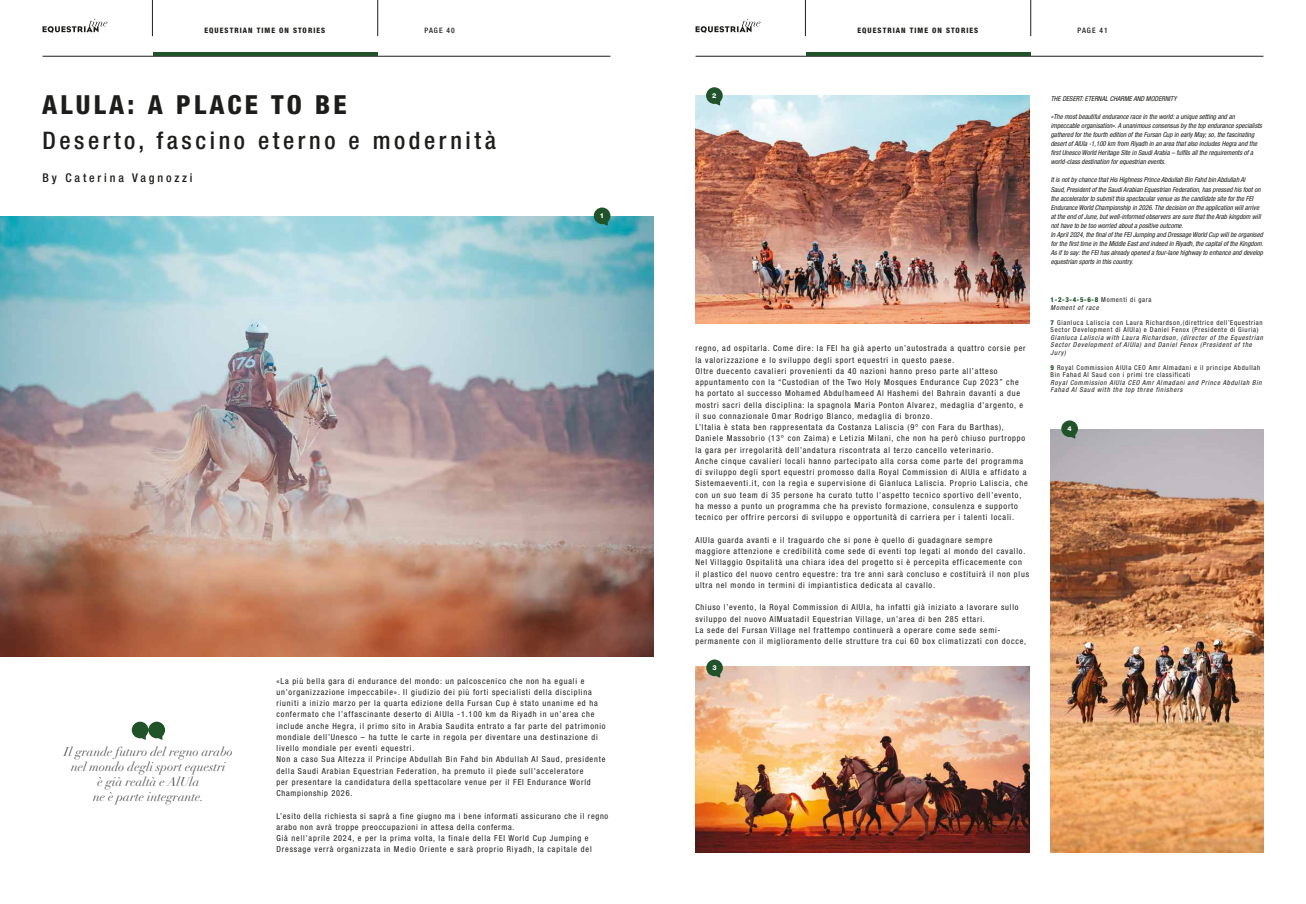
<style>
.page{position:relative;width:1306px;height:904px;background:#fff}
.page>*{position:absolute;margin:0;border:0;box-sizing:border-box;transform-origin:0 0}
.t1{font:800 condensed 26.25px "Helvetica Neue LT Std";letter-spacing:.125em;color:#1d1d1b}
.t2{font:500 condensed 24.15px "Helvetica Neue LT Std";letter-spacing:.15em;color:#1d1d1b}
.t3{font:italic 12.52px/15px "Didot LT Std";color:#575756;text-align:center}
.t4{font:500 condensed 12px "Helvetica Neue LT Std";letter-spacing:.235em;color:#1d1d1b}
.t5{font:condensed 8.25px/11.2px "Helvetica Neue LT Std";letter-spacing:.1em;color:#1d1d1b}
.t6{font:800 condensed 7.5px "Helvetica Neue LT Std";letter-spacing:.14em;color:#1d1d1b}
.t7{font:500 condensed 7.5px "Helvetica Neue LT Std";letter-spacing:.14em;color:#1d1d1b}
.t8{font:italic condensed 6.82px/9.1px "Helvetica Neue LT Std";color:#1d1d1b}
.t9{font:condensed 6.75px/7.5px "Helvetica Neue LT Std";letter-spacing:.1em;color:#1d1d1b}
.t10{font:italic condensed 6.75px/7.5px "Helvetica Neue LT Std";letter-spacing:.1em;color:#1d1d1b}
.t11{font:800 condensed 6.75px/7.5px "Helvetica Neue LT Std";color:#21532b}
.t12{font:800 6.75px "Helvetica Neue LT Std";color:#fff}
.s1{color:#fff}
.s2{font-weight:400;color:#1d1d1b}
.s3{font-weight:400;font-style:italic;color:#1d1d1b}
.s4{font-weight:800;color:#21532b}
</style>
<div class="page">
<img style="left:1050px;top:429px;width:213px;height:424px">
<img style="left:0;top:216px;width:653px;height:440px">
<svg style="left:593px;top:207px;width:17px;height:19px"></svg>
<img style="left:695px;top:95px;width:334px;height:229px">
<img style="left:695px;top:666px;width:334px;height:187px">
<hr style="left:152px;top:0;width:1px;height:36px;background:#1d1d1b">
<hr style="left:805px;top:0;width:1px;height:36px;background:#1d1d1b">
<hr style="left:377px;top:0;width:1px;height:36px;background:#1d1d1b">
<hr style="left:1030px;top:0;width:1px;height:36px;background:#1d1d1b">
<hr style="left:43px;top:56px;width:567px;height:1px;background:#1d1d1b">
<hr style="left:695px;top:56px;width:568px;height:1px;background:#1d1d1b">
<hr style="left:153px;top:52px;width:224px;height:4px;background:#21532b">
<hr style="left:805px;top:52px;width:225px;height:4px;background:#21532b">
<svg style="left:43px;top:19px;width:64px;height:14px"></svg>
<svg style="left:695px;top:19px;width:65px;height:14px"></svg>
<svg style="left:706px;top:87px;width:16px;height:18px"></svg>
<svg style="left:706px;top:659px;width:17px;height:18px"></svg>
<svg style="left:1061px;top:420px;width:16px;height:18px"></svg>
<svg style="left:132px;top:721px;width:33px;height:19px"></svg>
<p class="t6" style="left:204px;top:25px;width:122px">EQUESTRIAN TIME ON STORIES</p>
<p class="t7" style="left:420px;top:25px;width:36px"><span class="s1">E</span>PAGE 40</p>
<p class="t6" style="left:857px;top:25px;width:122px">EQUESTRIAN TIME ON STORIES</p>
<p class="t7" style="left:1072px;top:25px;width:36px"><span class="s1">E</span>PAGE 41</p>
<h1 class="t1" style="left:42px;top:89px;width:306px">ALULA: A PLACE TO BE</h1>
<h2 class="t2" style="left:42px;top:126px;width:455px">Deserto, fascino eterno e modernità</h2>
<h3 class="t4" style="left:43px;top:171px;width:152px">By Caterina Vagnozzi</h3>
<p class="t12" style="left:600px;top:212px;width:6px">1</p>
<h3 class="t3" style="left:64px;top:744px;width:170px">Il grande futuro del regno arabo nel mondo degli sport equestri<br>è già realtà e AlUla<br>ne è parte integrante.</h3>
<p class="t5" style="left:276px;top:675px;width:330px">«La più bella gara di endurance del mondo: un palcoscenico che non ha eguali e un’organizzazione impeccabile». Il giudizio dei più forti specialisti della disciplina riuniti a inizio marzo per la quarta edizione della Fursan Cup è stato unanime ed ha confermato che l’affascinante deserto di AlUla -1.100 km da Riyadh in un’area che include anche Hegra, il primo sito in Arabia Saudita entrato a far parte del patrimonio mondiale dell’Unesco – ha tutte le carte in regola per diventare una destinazione di livello mondiale per eventi equestri.<br>Non a caso Sua Altezza il Principe Abdullah Bin Fahd bin Abdullah Al Saud, presidente della Saudi Arabian Equestrian Federation, ha premuto il piede sull’acceleratore<br>per presentare la candidatura della spettacolare venue per il FEI Endurance World Championship 2026.</p>
<p class="t5" style="left:276px;top:810px;width:333px">L’esito della richiesta si saprà a fine giugno ma i bene informati assicurano che il regno arabo non avrà troppe preoccupazioni in attesa della conferma.<br>Già nell’aprile 2024, e per la prima volta, la finale della FEI World Cup Jumping e Dressage verrà organizzata in Medio Oriente e sarà proprio Riyadh, la capitale del</p>
<p class="t12" style="left:712px;top:91px;width:6px">2</p>
<p class="t5" style="left:695px;top:343px;width:334px">regno, ad ospitarla. Come dire: la FEI ha già aperto un’autostrada a quattro corsie per la valorizzazione e lo sviluppo degli sport equestri in questo paese.<br>Oltre duecento cavalieri provenienti da 40 nazioni hanno preso parte all’atteso appuntamento con la “Custodian of the Two Holy Mosques Endurance Cup 2023” che ha portato al successo Mohamed Abdulhameed Al Hashemi del Bahrain davanti a due mostri sacri della disciplina: la spagnola Maria Ponton Alvarez, medaglia d’argento, e il suo connazionale Omar Rodrigo Blanco, medaglia di bronzo.<br>L’Italia è stata ben rappresentata da Costanza Laliscia (9° con Fara du Barthas), Daniele Massobrio (13° con Zaima) e Letizia Milani, che non ha però chiuso purtroppo la gara per irregolarità dell’andatura riscontrata al terzo cancello veterinario.<br>Anche cinque cavalieri locali hanno partecipato alla corsa come parte del programma di sviluppo degli sport equestri promosso dalla Royal Commission di AlUla e affidato a Sistemaeventi.it, con la regia e supervisione di Gianluca Laliscia. Proprio Laliscia, che con un suo team di 35 persone ha curato tutto l’aspetto tecnico sportivo dell’evento, ha messo a punto un programma che ha previsto formazione, consulenza e supporto tecnico per offrire percorsi di sviluppo e opportunità di carriera per i talenti locali.</p>
<p class="t5" style="left:695px;top:534px;width:335px">AlUla guarda avanti e il traguardo che si pone è quello di guadagnare sempre maggiore attenzione e credibilità come sede di eventi top legati al mondo del cavallo.<br>Nel Villaggio Ospitalità una chiara idea del progetto si è percepita efficacemente con<br>il plastico del nuovo centro equestre: tra tre anni sarà concluso e costituirà il non plus ultra nel mondo in termini di impiantistica dedicata al cavallo.</p>
<p class="t5" style="left:695px;top:601px;width:332px">Chiuso l’evento, la Royal Commission di AlUla, ha infatti già iniziato a lavorare sullo sviluppo del nuovo AlMuatadil Equestrian Village, un’area di ben 285 ettari.<br>La sede del Fursan Village nel frattempo continuerà a operare come sede semi&shy;permanente con il miglioramento delle strutture tra cui 60 box climatizzati con docce,</p>
<p class="t12" style="left:712px;top:663px;width:6px">3</p>
<p class="t8" style="left:1050px;top:94px;width:127px">THE DESERT: ETERNAL CHARME AND MODERNITY</p>
<p class="t8" style="left:1050px;top:112px;width:213px">«The most beautiful endurance race in the world: a unique setting and an impeccable organisation». A unanimous consensus by the top endurance specialists gathered for the fourth edition of the Fursan Cup in early May; so, the fascinating desert of AlUla -1,100 km from Riyadh in an area that also includes Hegra and the first Unesco World Heritage Site in Saudi Arabia – fulfils all the requirements of a world-class destination for equestrian events.</p>
<p class="t8" style="left:1050px;top:176px;width:214px">It is not by chance that His Highness Prince Abdullah Bin Fahd bin Abdullah Al<br>Saud, President of the Saudi Arabian Equestrian Federation, has pressed his foot on the accelerator to submit this spectacular venue as the candidate site for the FEI Endurance World Championship in 2026. The decision on the application will arrive at the end of June, but well-informed observers are sure that the Arab kingdom will not have to be too worried about a positive outcome.<br>In April 2024, the final of the FEI Jumping and Dressage World Cup will be organised for the first time in the Middle East and indeed in Riyadh, the capital of the Kingdom.<br>As if to say: the FEI has already opened a four-lane highway to enhance and develop equestrian sports in this country.</p>
<p class="t11" style="left:1050px;top:296px;width:102px">1-2-3-4-5-6-8 <span class="s2">Momenti di gara<br></span><span class="s3">Moment of race</span></p>
<p class="t9" style="left:1050px;top:319px;width:214px"><span class="s4">7</span> Gianluca Laliscia con Laura Richardson,(direttrice dell’Equestrian<br>Sector Development di AlUla) e Daniel Fenox (Presidente di Giuria)</p>
<p class="t10" style="left:1050px;top:334px;width:214px">Gianluca Laliscia with Laura Richardson, (director of the Equestrian<br>Sector Development of AlUla) and Daniel Fenox (President of the<br>Jury)</p>
<p class="t9" style="left:1050px;top:364px;width:211px"><span class="s4">9</span> Royal Commission AlUla CEO Amr Almadani e il principe Abdullah<br>Bin Fahad Al Saud con i primi tre classificati</p>
<p class="t10" style="left:1050px;top:379px;width:212px">Royal Commission AlUla CEO Amr Almadani and Prince Abdullah Bin<br>Fahad Al Saud with the top three finishers</p>
<p class="t12" style="left:1067px;top:424px;width:6px">4</p>
</div>
